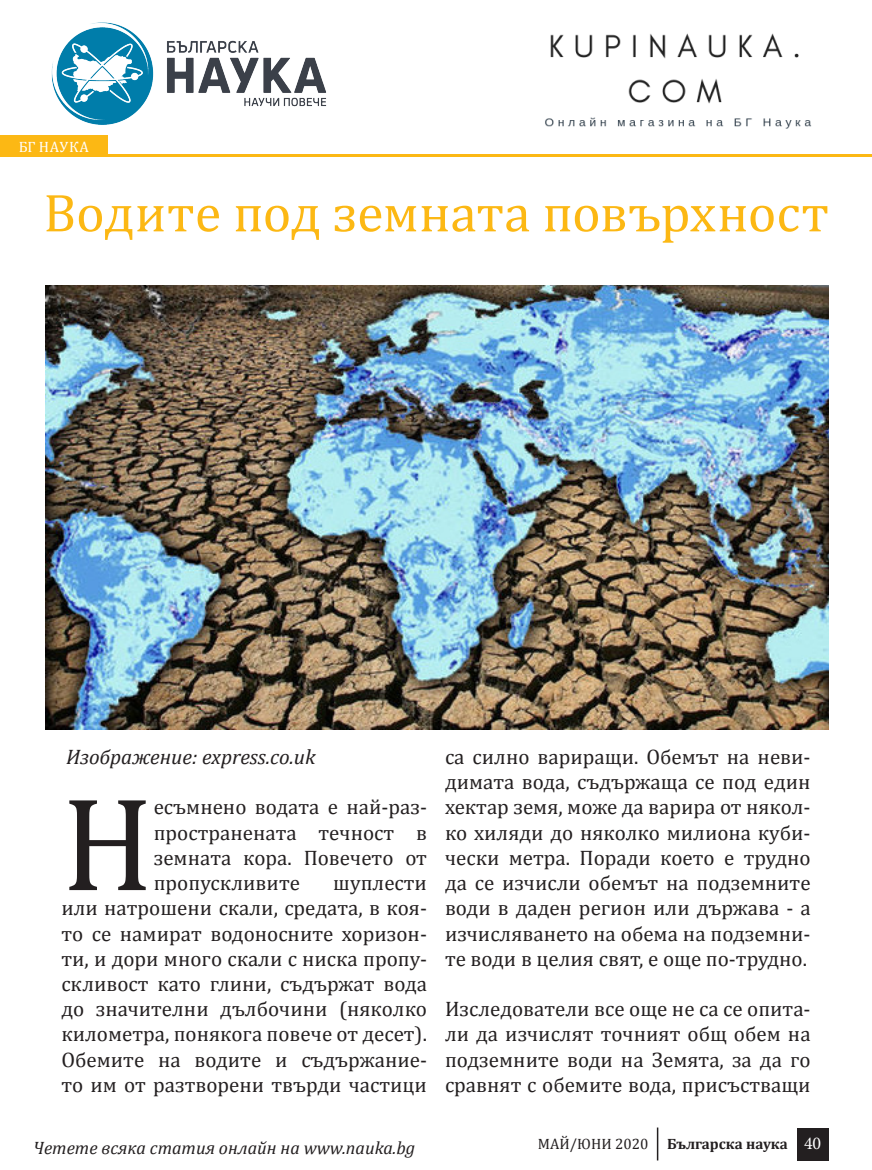
<style>
.page{position:relative;width:872px;height:1170px;background:#fff}
.page>*{position:absolute;margin:0;border:0;box-sizing:border-box;transform-origin:0 0}
.t1{font:134.4px "Cambria";color:#231f20}
.Heaglines{font:54px "Cambria";letter-spacing:-.005em;color:#fcb814}
.t2{font:21px/25.2px "Cambria";color:#231f20;text-align:justify}
.t3{font:italic 21px "Cambria";color:#231f20}
.t4{font:italic 18px "Cambria";color:#231f20}
.t5{font:700 15px "Cambria";color:#231f20}
.t6{font:15px "Cambria";letter-spacing:.035em;color:#fff}
.s1{font-weight:400}
.s2{font-family:"Minion Pro";font-weight:400;font-size:18px;color:#fff}
</style>
<div class="page">
<div style="left:0;top:135px;width:108px;height:21px;background:#fcb814"></div>
<hr style="left:101px;top:154px;width:771px;height:2px;background:#fcb814">
<div style="left:796px;top:1127px;width:32px;height:33px;background:#231f20"></div>
<hr style="left:657px;top:1127px;width:1px;height:33px;background:#231f20">
<img style="left:51px;top:22px;width:276px;height:103px">
<img style="left:545px;top:33px;width:267px;height:96px">
<img style="left:45px;top:285px;width:783px;height:444px">
<p class="t6" style="left:19px;top:138px;width:72px">БГ НАУКА</p>
<p class="Heaglines" style="left:43px;top:181px;width:787px">Водите под земната повърхност</p>
<p class="t3" style="left:66px;top:742px;width:251px">Изображение: express.co.uk</p>
<p class="t1" style="left:61px;top:765px;width:94px">Н</p>
<p class="t2" style="left:154px;top:794px;width:275px">есъмнено водата е най-раз&shy;пространената течност в земната кора. Повечето от пропускливите</p>
<p class="t2" style="left:61px;top:870px;width:367px;text-indent:272px">шуплести или натрошени скали, средата, в коя&shy;то се намират водоносните хоризон&shy;ти, и дори много скали с ниска пропу&shy;скливост като глини, съдържат вода до значителни дълбочини (няколко километра, понякога повече от десет).<br>Обемите на водите и съдържание&shy;то им от разтворени твърди частици</p>
<p class="t2" style="left:445px;top:744px;width:367px">са силно вариращи. Обемът на неви&shy;димата вода, съдържаща се под един хектар земя, може да варира от някол&shy;ко хиляди до няколко милиона куби&shy;чески метра. Поради което е трудно да се изчисли обемът на подземните води в даден регион или държава - а изчисляването на обема на подземни&shy;те води в целия свят, е още по-трудно.</p>
<p class="t2" style="left:445px;top:996px;width:367px">Изследователи все още не са се опита&shy;ли да изчислят точният общ обем на подземните води на Земята, за да го сравнят с обемите вода, присъстващи</p>
<p class="t4" style="left:34px;top:1134px;width:383px">Четете всяка статия онлайн на www.nauka.bg</p>
<p class="t5" style="left:538px;top:1133px;width:285px"><span class="s1">МАЙ/ЮНИ 2020</span> Българска наука <span class="s2">40</span></p>
</div>
